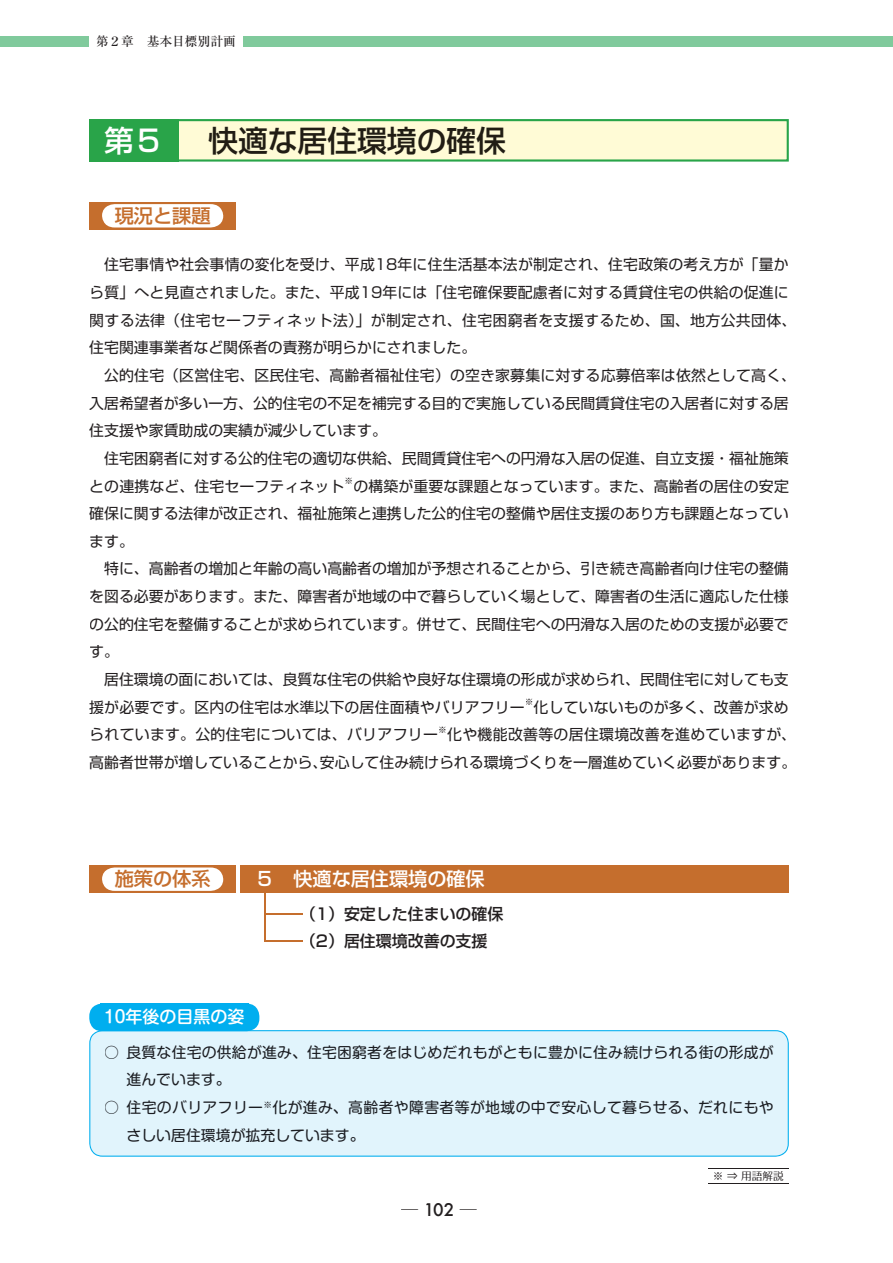
<style>
.page{position:relative;width:893px;height:1263px;background:#fff}
.page>*{position:absolute;margin:0;border:0;box-sizing:border-box;transform-origin:0 0}
.t1{font:500 29.7px "Shin Go Pro";color:#211d14}
.t2{font:500 29.7px "Shin Go Pro";color:#fff}
.t3{font:500 19.2px "Shin Go Pro";color:#fff}
.t4{font:500 19.2px "Shin Go Pro";color:#c56e2d}
.t5{font:500 16.95px "Shin M Go Pro";color:#fff}
.t6{font:500 16.95px "Futura";color:#231f20}
.t7{font:500 15.9px/27.6px "Shin Go Pro";color:#231f20}
.t8{font:14.85px/27.6px "Shin Go Pro";color:#231f20}
.t9{font:14.85px/27.6px "Shin M Go Pro";letter-spacing:.01em;color:#1a1c21}
.t10{font:14.85px "Shin Go Pro";letter-spacing:.02em;color:#231f20}
.t11{font:500 12.75px "Ryumin Pro";color:#231f20}
.t12{font:10.65px "Folk Pro";color:#231f20}
.t13{font:8.7px "Shin Go Pro";color:#231f20}
.s1{font-family:"Futo Go B101 Pro";font-weight:700}
</style>
<div class="page">
<hr style="left:708px;top:1168px;width:81px;height:1px;background:#231f20">
<hr style="left:708px;top:1183px;width:81px;height:1px;background:#231f20">
<div style="left:0;top:36px;width:893px;height:11px;background:#80ca9c"></div>
<div style="left:89px;top:35px;width:153px;height:13px;background:#fff"></div>
<svg style="left:179px;top:119px;width:610px;height:43px"></svg>
<div style="left:89px;top:119px;width:90px;height:43px;background:#29a449"></div>
<div style="left:209px;top:126px;width:297px;height:28px;background:#fffbd6"></div>
<div style="left:89px;top:202px;width:147px;height:28px;background:#c56e2d"></div>
<svg style="left:102px;top:204px;width:121px;height:23px"></svg>
<div style="left:89px;top:865px;width:147px;height:28px;background:#c56e2d"></div>
<svg style="left:102px;top:867px;width:121px;height:24px"></svg>
<div style="left:240px;top:865px;width:549px;height:28px;background:#c56e2d"></div>
<hr style="left:265px;top:913px;width:38px;height:1px;background:#c56e2d">
<hr style="left:265px;top:941px;width:38px;height:1px;background:#c56e2d">
<hr style="left:264px;top:892px;width:1px;height:50px;background:#c56e2d">
<svg style="left:89px;top:1030px;width:700px;height:127px;fill:#e1f4fc"></svg>
<div style="left:89px;top:1003px;width:170px;height:28px;background:#00aeef;border-radius:13px"></div>
<div style="left:104px;top:1044px;width:670px;height:98px;background:#e1f4fc"></div>
<p class="t11" style="left:96px;top:32px;width:142px">第２章　基本目標別計画</p>
<h1 class="t2" style="left:104px;top:116px;width:61px">第５</h1>
<h1 class="t1" style="left:208px;top:116px;width:299px">快適な居住環境の確保</h1>
<p class="t4" style="left:115px;top:200px;width:97px">現況と課題</p>
<p class="t8" style="left:89px;top:249px;width:708px;text-indent:15px">住宅事情や社会事情の変化を受け、平成18年に住生活基本法が制定され、住宅政策の考え方が「量から質」へと見直されました。また、平成19年には「住宅確保要配慮者に対する賃貸住宅の供給の促進に関する法律（住宅セーフティネット法）」が制定され、住宅困窮者を支援するため、国、地方公共団体、住宅関連事業者など関係者の責務が明らかにされました。</p>
<p class="t8" style="left:89px;top:360px;width:708px;text-indent:15px">公的住宅（区営住宅、区民住宅、高齢者福祉住宅）の空き家募集に対する応募倍率は依然として高く、入居希望者が多い一方、公的住宅の不足を補完する目的で実施している民間賃貸住宅の入居者に対する居住支援や家賃助成の実績が減少しています。</p>
<p class="t8" style="left:89px;top:443px;width:701px;text-indent:15px">住宅困窮者に対する公的住宅の適切な供給、民間賃貸住宅への円滑な入居の促進、自立支援・福祉施策との連携など、住宅セーフティネット</p>
<p class="t13" style="left:345px;top:474px;width:10px">※</p>
<p class="t8" style="left:89px;top:470px;width:701px;text-align:justify;text-indent:264px">の構築が重要な課題となっています。また、高齢者の居住の安定確保に関する法律が改正され、福祉施策と連携した公的住宅の整備や居住支援のあり方も課題となっています。</p>
<p class="t8" style="left:89px;top:553px;width:701px;text-align:justify;text-indent:15px">特に、高齢者の増加と年齢の高い高齢者の増加が予想されることから、引き続き高齢者向け住宅の整備を図る必要があります。また、障害者が地域の中で暮らしていく場として、障害者の生活に適応した仕様の公的住宅を整備することが求められています。併せて、民間住宅への円滑な入居のための支援が必要です。</p>
<p class="t8" style="left:89px;top:664px;width:701px;text-indent:15px">居住環境の面においては、良質な住宅の供給や良好な住環境の形成が求められ、民間住宅に対しても支援が必要です。区内の住宅は水準以下の居住面積やバリアフリー</p>
<p class="t13" style="left:525px;top:695px;width:10px">※</p>
<p class="t8" style="left:534px;top:691px;width:257px">化していないものが多く、改善が求め</p>
<p class="t10" style="left:89px;top:722px;width:350px">られています。公的住宅については、バリアフリー</p>
<p class="t13" style="left:438px;top:722px;width:10px">※</p>
<p class="t8" style="left:89px;top:719px;width:708px;text-align:right">化や機能改善等の居住環境改善を進めていますが、<br>高齢者世帯が増していることから、安心して住み続けられる環境づくりを一層進めていく必要があります。</p>
<p class="t4" style="left:115px;top:863px;width:97px">施策の体系</p>
<p class="t3" style="left:255px;top:863px;width:231px">５　快適な居住環境の確保</p>
<p class="t7" style="left:300px;top:898px;width:205px">（1）安定した住まいの確保（2）居住環境改善の支援</p>
<p class="t5" style="left:104px;top:1003px;width:142px">10年後の目黒の姿</p>
<p class="t9" style="left:126px;top:1036px;width:649px;text-indent:-22px">○ 良質な住宅の供給が進み、住宅困窮者をはじめだれもがともに豊かに住み続けられる街の形成が進んでいます。</p>
<p class="t9" style="left:126px;top:1092px;width:649px;text-indent:-22px">○ 住宅のバリアフリー<sup>※</sup>化が進み、高齢者や障害者等が地域の中で安心して暮らせる、だれにもやさしい居住環境が拡充しています。</p>
<p class="t6" style="left:401px;top:1198px;width:77px"><span class="s1">─</span> 102 <span class="s1">─</span></p>
<p class="t12" style="left:713px;top:1167px;width:72px">※ ⇒ 用語解説</p>
</div>
